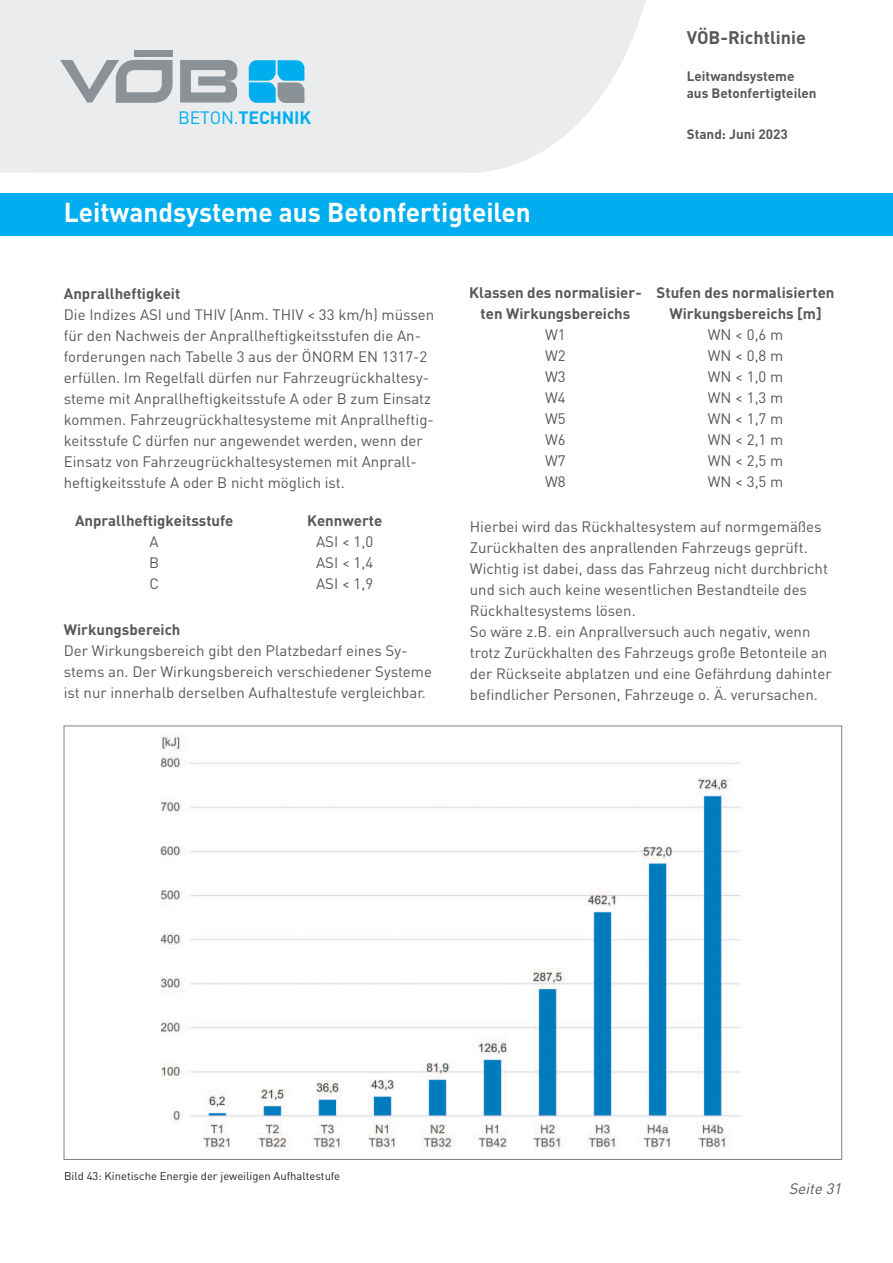
<style>
.page{position:relative;width:893px;height:1263px;background:#fff}
.page>*{position:absolute;margin:0;border:0;box-sizing:border-box;transform-origin:0 0}
.t1{font:700 27px "DINOT";color:#fff}
.t2{font:700 18px "DINOT";color:#57585a}
.t3{font:700 17.7px "DINOT";letter-spacing:-.01em;color:#00aeef}
.t4{font:15px/21px "DINOT";color:#57585a;text-align:justify}
.t5{font:700 15px/21px "DINOT";color:#57585a;text-align:center}
.t6{font:italic 15px "DINOT";color:#57585a}
.t7{font:700 13.5px/16.5px "DINOT";color:#57585a}
.t8{font:11.25px "DINOT";color:#231f20}
.s1{font-weight:400}
</style>
<div class="page">
<svg style="left:0;top:0;width:646px;height:173px;fill:#eaecee"></svg>
<div style="left:134px;top:51px;width:38px;height:6px;background:#8a9297"></div>
<svg style="left:180px;top:60px;width:59px;height:43px"></svg>
<svg style="left:60px;top:60px;width:113px;height:43px"></svg>
<svg style="left:249px;top:60px;width:55px;height:43px"></svg>
<div style="left:0;top:193px;width:893px;height:43px;background:#00aeef"></div>
<img style="left:160px;top:735px;width:581px;height:415px">
<p class="t3" style="left:178px;top:111px;width:134px"><span class="s1">BETON.</span>TECHNIK</p>
<p class="t2" style="left:687px;top:31px;width:121px">VÖB-Richtlinie</p>
<p class="t7" style="left:687px;top:70px;width:131px">Leitwandsysteme aus Betonfertigteilen</p>
<p class="t7" style="left:687px;top:128px;width:103px">Stand: Juni 2023</p>
<h1 class="t1" style="left:64px;top:203px;width:468px">Leitwandsysteme aus Betonfertigteilen</h1>
<p class="t5" style="left:64px;top:284px;width:118px">Anprallheftigkeit</p>
<p class="t4" style="left:64px;top:305px;width:372px;text-align:left">Die Indizes ASI und THIV (Anm. THIV &lt; 33 km/h) müssen für den Nachweis der Anprallheftigkeitsstufen die An&shy;forderungen nach Tabelle 3 aus der ÖNORM EN 1317-2 erfüllen. Im Regelfall dürfen nur Fahrzeugrückhaltesy&shy;steme mit Anprallheftigkeitsstufe A oder B zum Einsatz kommen. Fahrzeugrückhaltesysteme mit Anprallheftig&shy;keitsstufe C dürfen nur angewendet werden, wenn der Einsatz von Fahrzeugrückhaltesystemen mit Anprall&shy;heftigkeitsstufe A oder B nicht möglich ist.</p>
<p class="t5" style="left:469px;top:284px;width:174px">Klassen des normalisier&shy;ten Wirkungsbereichs</p>
<p class="t4" style="left:545px;top:326px;width:22px">W1<br>W2<br>W3<br>W4<br>W5<br>W6<br>W7<br>W8</p>
<p class="t5" style="left:657px;top:284px;width:180px">Stufen des normalisierten<br>Wirkungsbereichs [m]</p>
<p class="t4" style="left:708px;top:326px;width:77px">WN &lt; 0,6 m WN &lt; 0,8 m WN &lt; 1,0 m WN &lt; 1,3 m WN &lt; 1,7 m WN &lt; 2,1 m WN &lt; 2,5 m WN &lt; 3,5 m</p>
<p class="t5" style="left:75px;top:511px;width:160px">Anprallheftigkeitsstufe</p>
<p class="t4" style="left:149px;top:533px;width:12px">A B C</p>
<p class="t5" style="left:307px;top:511px;width:77px">Kennwerte</p>
<p class="t4" style="left:316px;top:533px;width:59px">ASI &lt; 1,0<br>ASI &lt; 1,4<br>ASI &lt; 1,9</p>
<p class="t5" style="left:64px;top:620px;width:118px">Wirkungsbereich</p>
<p class="t4" style="left:64px;top:641px;width:370px;text-align:left">Der Wirkungsbereich gibt den Platzbedarf eines Sy&shy;stems an. Der Wirkungsbereich verschiedener Systeme ist nur innerhalb derselben Aufhaltestufe vergleichbar.</p>
<p class="t4" style="left:470px;top:518px;width:363px;text-align:left">Hierbei wird das Rückhaltesystem auf normgemäßes Zurückhalten des anprallenden Fahrzeugs geprüft.<br>Wichtig ist dabei, dass das Fahrzeug nicht durchbricht und sich auch keine wesentlichen Bestandteile des Rückhaltesystems lösen.<br>So wäre z.B. ein Anprallversuch auch negativ, wenn trotz Zurückhalten des Fahrzeugs große Betonteile an der Rückseite abplatzen und eine Gefährdung dahinter befindlicher Personen, Fahrzeuge o. Ä. verursachen.</p>
<p class="t8" style="left:64px;top:1172px;width:278px">Bild 43: Kinetische Energie der jeweiligen Aufhaltestufe</p>
<p class="t6" style="left:789px;top:1183px;width:57px">Seite 31</p>
</div>
